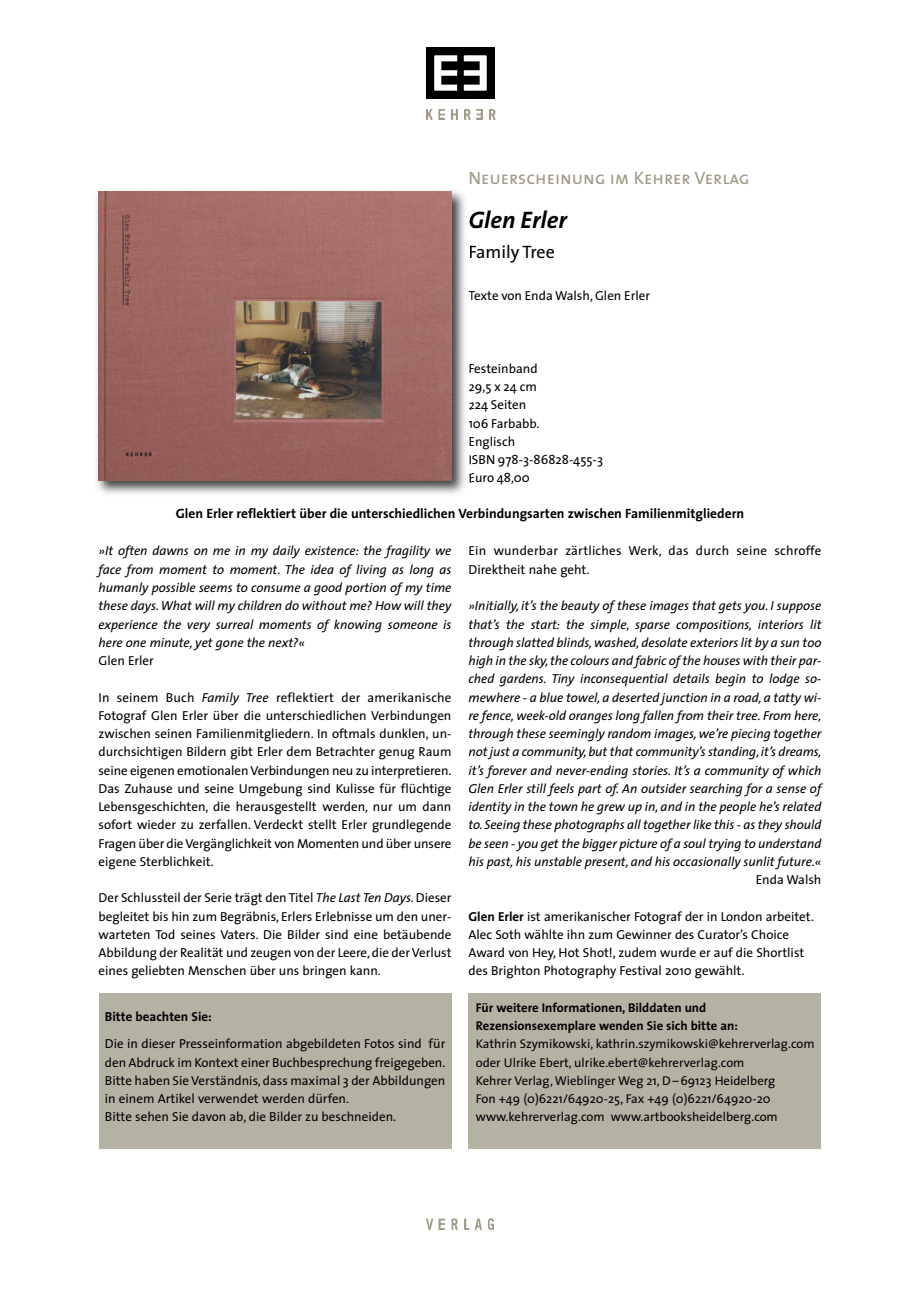
<style>
.page{position:relative;width:920px;height:1290px;background:#fff}
.page>*{position:absolute;margin:0;border:0;box-sizing:border-box;transform-origin:0 0}
.t1{font:italic 700 24px "The Sans";color:#000}
.t2{font:18px "The Sans Caps";color:#a19a87}
.t3{font:18px "The Sans";color:#000}
.t4{font:700 13.5px "The Sans";color:#000}
.t5{font:13.05px/18.3px "The Sans";color:#000}
.t6{font:italic 13.05px/18.3px "The Sans";color:#000;text-align:justify}
.t7{font:700 13.05px "The Sans";color:#000}
.t8{font:12.75px/18.3px "The Sans";color:#000}
.t9{font:700 12.75px/18.3px "The Sans";color:#000}
.s1{font-style:italic}
.s2{font-weight:700}
</style>
<div class="page">
<img style="left:426px;top:1219px;width:68px;height:10px">
<img style="left:426px;top:48px;width:68px;height:51px">
<img style="left:426px;top:109px;width:70px;height:11px">
<div style="left:468px;top:993px;width:353px;height:156px;background:#b5b2a4"></div>
<div style="left:99px;top:993px;width:352px;height:156px;background:#b5b2a4"></div>
<img style="left:96px;top:190px;width:369px;height:305px">
<img style="left:468px;top:219px;width:2px;height:264px">
<svg style="left:470px;top:245px;width:1px;height:13px"></svg>
<svg style="left:469px;top:290px;width:2px;height:10px"></svg>
<svg style="left:469px;top:384px;width:2px;height:8px"></svg>
<svg style="left:469px;top:402px;width:2px;height:8px"></svg>
<svg style="left:469px;top:420px;width:2px;height:8px"></svg>
<img style="left:99px;top:192px;width:352px;height:289px">
<h2 class="t2" style="left:468px;top:172px;width:283px">Neuerscheinung im Kehrer Verlag</h2>
<h1 class="t1" style="left:468px;top:210px;width:100px">Glen Erler</h1>
<h2 class="t3" style="left:468px;top:245px;width:88px">Family Tree</h2>
<p class="t5" style="left:468px;top:288px;width:183px">Texte von Enda Walsh, Glen Erler</p>
<p class="t5" style="left:468px;top:361px;width:136px">Festeinband<br>29,5 x 24 cm<br>224 Seiten<br>106 Farbabb.<br>Englisch<br>ISBN 978-3-86828-455-3<br>Euro 48,00</p>
<p class="t4" style="left:176px;top:508px;width:570px">Glen Erler reflektiert über die unterschiedlichen Verbindungsarten zwischen Familienmitgliedern</p>
<p class="t6" style="left:99px;top:543px;width:354px">»It often dawns on me in my daily existence: the fragility we face from moment to moment. The idea of living as long as humanly possible seems to consume a good portion of my time these days.What will my children do without me? How will they experience the very surreal moments of knowing someone is here one minute, yet gone the next?«</p>
<p class="t5" style="left:99px;top:653px;width:57px">Glen Erler</p>
<p class="t5" style="left:99px;top:689px;width:354px;text-align:justify">In seinem Buch <span class="s1">Family Tree</span> reflektiert der amerikanische Fotograf Glen Erler über die unterschiedlichen Verbindungen zwischen seinen Familienmitgliedern. In oftmals dunklen, un&shy;durchsichtigen Bildern gibt Erler dem Betrachter genug Raum seine eigenen emotionalen Verbindungen neu zu interpretieren.<br>Das Zuhause und seine Umgebung sind Kulisse für flüchtige Lebensgeschichten, die herausgestellt werden, nur um dann sofort wieder zu zerfallen. Verdeckt stellt Erler grundlegende Fragen über die Vergänglichkeit von Momenten und über unsere eigene Sterblichkeit.</p>
<p class="t5" style="left:99px;top:890px;width:354px;text-align:justify">Der Schlussteil der Serie trägt den Titel <span class="s1">The Last Ten Days</span>.Dieser begleitet bis hin zum Begräbnis, Erlers Erlebnisse um den uner&shy;warteten Tod seines Vaters. Die Bilder sind eine betäubende Abbildung der Realität und zeugen von der Leere,die der Verlust eines geliebten Menschen über uns bringen kann.</p>
<p class="t7" style="left:105px;top:1011px;width:108px">Bitte beachten Sie:</p>
<p class="t5" style="left:105px;top:1036px;width:342px">Die in dieser Presseinformation abgebildeten Fotos sind für den Abdruck im Kontext einer Buchbesprechung freigegeben.<br>Bitte haben Sie Verständnis, dass maximal 3 der Abbildungen in einem Artikel verwendet werden dürfen.<br>Bitte sehen Sie davon ab, die Bilder zu beschneiden.</p>
<p class="t5" style="left:468px;top:543px;width:354px">Ein wunderbar zärtliches Werk, das durch seine schroffe<br>Direktheit nahe geht.</p>
<p class="t6" style="left:468px;top:598px;width:354px">»Initially, it’s the beauty of these images that gets you. I suppose that’s the start: the simple, sparse compositions, interiors lit through slatted blinds,washed, desolate exteriors lit by a sun too high in the sky,the colours and fabric of the houses with their par&shy;ched gardens. Tiny inconsequential details begin to lodge so&shy;mewhere - a blue towel, a deserted junction in a road, a tatty wi&shy;re fence, week-old oranges long fallen from their tree. From here, through these seemingly random images, we’re piecing together not just a community,but that community’s standing, it’s dreams, it’s forever and never-ending stories. It’s a community of which Glen Erler still feels part of. An outsider searching for a sense of identity in the town he grew up in, and in the people he’s related to. Seeing these photographs all together like this - as they should be seen - you get the bigger picture of a soul trying to understand his past, his unstable present, and his occasionally sunlit future.«</p>
<p class="t5" style="left:756px;top:872px;width:67px">Enda Walsh</p>
<p class="t5" style="left:468px;top:908px;width:347px"><span class="s2">Glen Erler</span> ist amerikanischer Fotograf der in London arbeitet.<br>Alec Soth wählte ihn zum Gewinner des Curator’s Choice Award von Hey, Hot Shot!, zudem wurde er auf die Shortlist des Brighton Photography Festival 2010 gewählt.</p>
<p class="t9" style="left:476px;top:1000px;width:264px">Für weitere Informationen, Bilddaten und<br>Rezensionsexemplare wenden Sie sich bitte an:</p>
<p class="t8" style="left:476px;top:1036px;width:340px">Kathrin Szymikowski, kathrin.szymikowski@kehrerverlag.com oder Ulrike Ebert, ulrike.ebert@kehrerverlag.com<br>Kehrer Verlag,Wieblinger Weg 21, D–69123 Heidelberg<br>Fon +49 (0)6221/64920-25, Fax +49 (0)6221/64920-20 www.kehrerverlag.com www.artbooksheidelberg.com</p>
</div>
